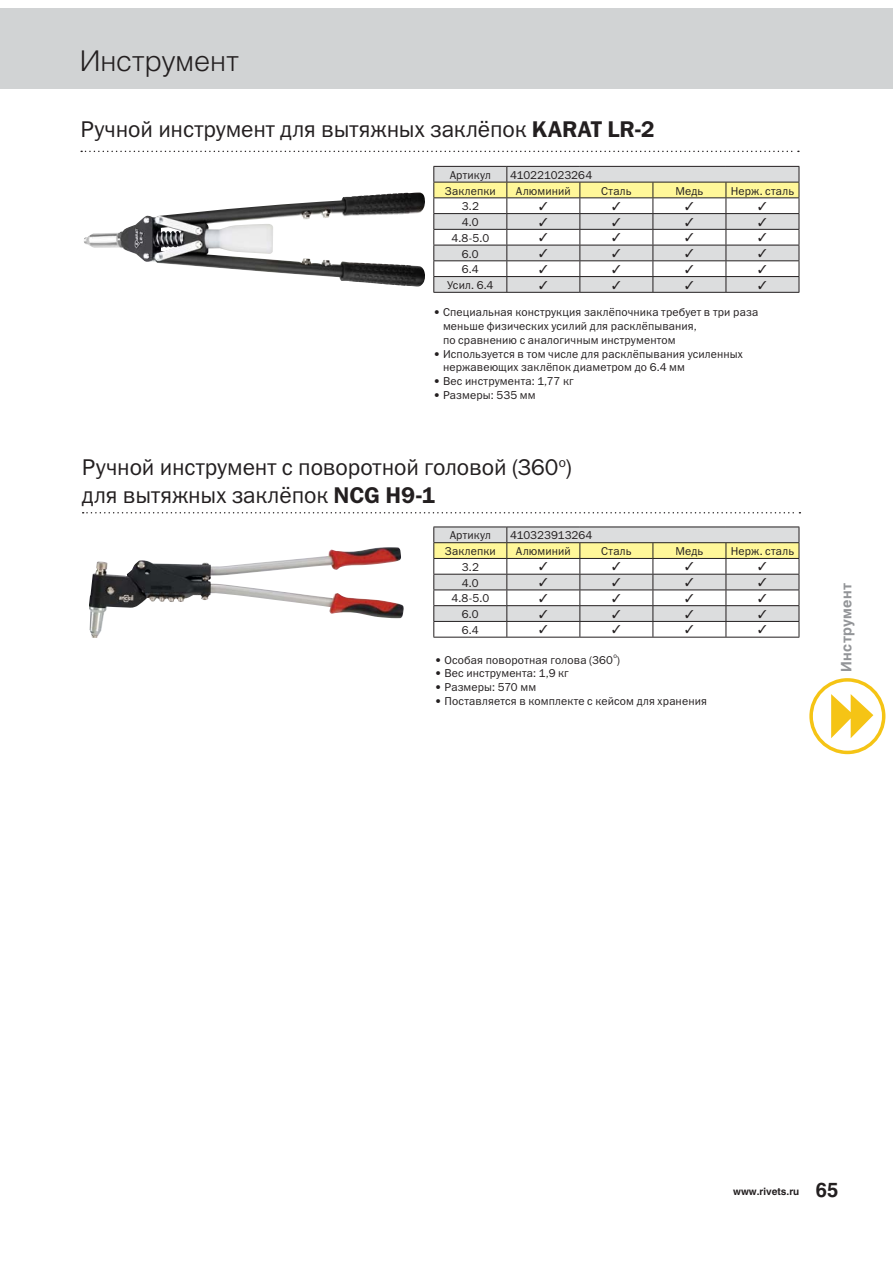
<style>
.page{position:relative;width:893px;height:1263px;background:#fff}
.page>*{position:absolute;margin:0;border:0;box-sizing:border-box;transform-origin:0 0}
.t1{font:300 28.65px "Helios";color:#231f20}
.t2{font:22.95px/28.7px "Franklin Gothic Book C";letter-spacing:-.005em;color:#231f20}
.t3{font:700 14.25px "Helios";letter-spacing:.015em;color:#939598}
.t4{font:11.4px/15.8px "Franklin Gothic Book C";letter-spacing:.015em;color:#231f20;text-align:center}
.t5{font:700 10.05px "Helios";color:#231f20}
.t6{font:6.75px "Franklin Gothic Book C";color:#231f20}
.s1{font-family:"Franklin Gothic Demi C"}
.s2{font-size:20.1px}
</style>
<div class="page">
<div style="left:20px;top:9px;width:873px;height:80px;background:#d1d3d4"></div>
<img style="left:84px;top:193px;width:341px;height:94px">
<svg style="left:81px;top:151px;width:718px;height:1px"></svg>
<hr style="left:433px;top:292px;width:147px;height:1px;background:#231f20">
<hr style="left:580px;top:292px;width:146px;height:1px;background:#231f20">
<hr style="left:726px;top:292px;width:73px;height:1px;background:#231f20">
<hr style="left:433px;top:166px;width:74px;height:1px;background:#231f20">
<hr style="left:507px;top:166px;width:73px;height:1px;background:#231f20">
<hr style="left:580px;top:166px;width:146px;height:1px;background:#231f20">
<hr style="left:726px;top:166px;width:73px;height:1px;background:#231f20">
<img style="left:89px;top:547px;width:315px;height:91px">
<svg style="left:83px;top:512px;width:717px;height:1px"></svg>
<hr style="left:433px;top:637px;width:147px;height:1px;background:#231f20">
<hr style="left:580px;top:637px;width:146px;height:1px;background:#231f20">
<hr style="left:726px;top:637px;width:73px;height:1px;background:#231f20">
<div style="left:0;top:9px;width:20px;height:80px;background:#d1d3d4"></div>
<svg style="left:809px;top:678px;width:76px;height:76px"></svg>
<svg style="left:433px;top:167px;width:367px;height:125px"></svg>
<svg style="left:433px;top:527px;width:367px;height:110px"></svg>
<h1 class="t1" style="left:80px;top:50px;width:161px">Инструмент</h1>
<h2 class="t2" style="left:80px;top:115px;width:576px">Ручной инструмент для вытяжных заклёпок <span class="s1">KARAT LR-2</span></h2>
<p class="t4" style="left:450px;top:167px;width:43px">Артикул</p>
<p class="t4" style="left:510px;top:167px;width:84px">410221023264</p>
<p class="t4" style="left:445px;top:183px;width:52px">Заклепки</p>
<p class="t4" style="left:516px;top:183px;width:56px">Алюминий</p>
<p class="t4" style="left:601px;top:183px;width:32px">Сталь</p>
<p class="t4" style="left:675px;top:183px;width:29px">Медь</p>
<p class="t4" style="left:731px;top:183px;width:65px">Нерж. сталь</p>
<p class="t4" style="left:447px;top:199px;width:48px">3.2<br>4.0<br>4.8-5.0<br>6.0<br>6.4<br>Усил. 6.4</p>
<p class="t4" style="left:443px;top:306px;width:317px;line-height:13.8px;text-align:left;text-indent:-10px">• Специальная конструкция заклёпочника требует в три раза меньше физических усилий для расклёпывания,<br>по сравнению с аналогичным инструментом</p>
<p class="t4" style="left:443px;top:347px;width:301px;line-height:13.8px;text-align:left;text-indent:-10px">• Используется в том числе для расклёпывания усиленных нержавеющих заклёпок диаметром до 6.4 мм</p>
<p class="t4" style="left:433px;top:373px;width:142px">• Вес инструмента: 1,77 кг</p>
<p class="t4" style="left:433px;top:387px;width:104px">• Размеры: 535 мм</p>
<h2 class="t2" style="left:82px;top:453px;width:491px">Ручной инструмент с поворотной головой (360<sup>о</sup>) для вытяжных заклёпок <span class="s1">NCG H9-1</span></h2>
<p class="t4" style="left:450px;top:528px;width:43px">Артикул</p>
<p class="t4" style="left:510px;top:528px;width:84px">410323913264</p>
<p class="t4" style="left:445px;top:543px;width:52px">Заклепки</p>
<p class="t4" style="left:516px;top:543px;width:56px">Алюминий</p>
<p class="t4" style="left:601px;top:543px;width:32px">Сталь</p>
<p class="t4" style="left:675px;top:543px;width:29px">Медь</p>
<p class="t4" style="left:731px;top:543px;width:65px">Нерж. сталь</p>
<p class="t4" style="left:451px;top:559px;width:39px">3.2<br>4.0<br>4.8-5.0<br>6.0<br>6.4</p>
<p class="t4" style="left:435px;top:652px;width:187px">• Особая поворотная голова (360 )</p>
<p class="t6" style="left:613px;top:652px;width:5px">o</p>
<p class="t4" style="left:435px;top:666px;width:135px">• Вес инструмента: 1,9 кг</p>
<p class="t4" style="left:435px;top:679px;width:103px">• Размеры: 570 мм</p>
<p class="t4" style="left:435px;top:693px;width:273px">• Поставляется в комплекте с кейсом для хранения</p>
<p class="t3" style="left:838px;top:672px;width:90px;rotate:-90deg">Инструмент</p>
<p class="t5" style="left:733px;top:1186px;width:107px">www.rivets.ru <span class="s2">65</span></p>
</div>
